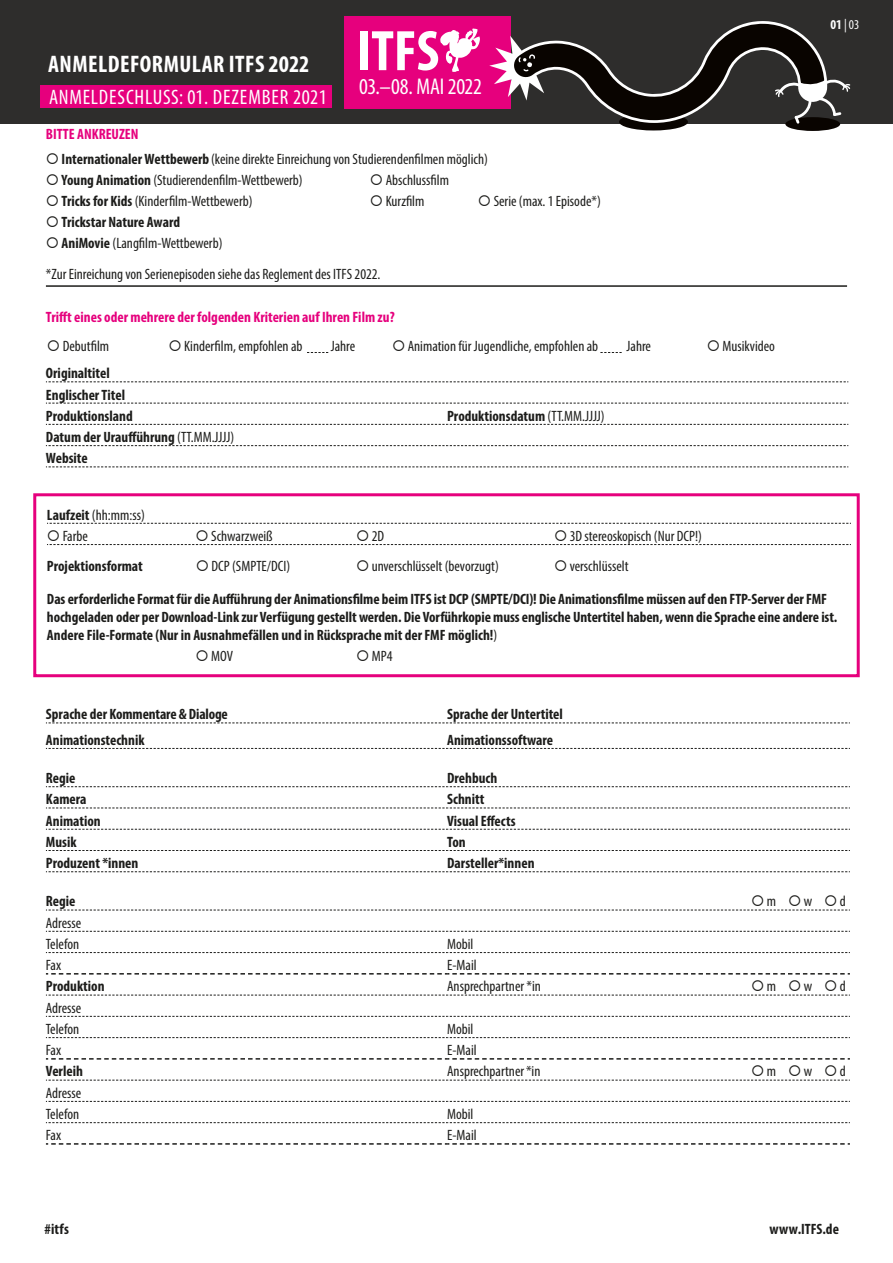
<style>
.page{position:relative;width:893px;height:1263px;background:#fff}
.page>*{position:absolute;margin:0;border:0;box-sizing:border-box;transform-origin:0 0}
.t1{font:700 condensed 24px "Myriad Pro";letter-spacing:.02em;color:#fff}
.t2{font:condensed 22.8px "Myriad Pro";letter-spacing:-.015em;color:#fff}
.t3{font:condensed 21px "Myriad Pro";letter-spacing:.035em;color:#fff}
.t4{font:700 condensed 15px/21.3px "Myriad Pro";color:#1d1d1b}
.t5{font:condensed 15px/21.3px "Myriad Pro";color:#1d1d1b}
.t6{font:700 condensed 15px "Myriad Pro";color:#e6007d}
.t7{font:condensed 13.5px "Myriad Pro";color:#fff}
.s1{font-weight:700}
.s2{font-weight:400}
</style>
<div class="page">
<div style="left:0;top:0;width:893px;height:123px;background:#2e2d2c"></div>
<div style="left:40px;top:85px;width:292px;height:23px;background:#e6007d"></div>
<hr style="left:46px;top:285px;width:801px;height:2px;background:#1d1d1b">
<svg style="left:46px;top:424px;width:802px;height:1px"></svg>
<svg style="left:46px;top:381px;width:802px;height:1px"></svg>
<svg style="left:46px;top:445px;width:802px;height:1px"></svg>
<svg style="left:46px;top:403px;width:802px;height:1px"></svg>
<svg style="left:46px;top:466px;width:802px;height:1px"></svg>
<svg style="left:47px;top:523px;width:804px;height:1px"></svg>
<svg style="left:47px;top:544px;width:804px;height:1px"></svg>
<svg style="left:46px;top:748px;width:804px;height:1px"></svg>
<svg style="left:46px;top:722px;width:804px;height:1px"></svg>
<svg style="left:46px;top:786px;width:804px;height:1px"></svg>
<svg style="left:46px;top:807px;width:804px;height:1px"></svg>
<svg style="left:46px;top:829px;width:804px;height:1px"></svg>
<svg style="left:46px;top:850px;width:804px;height:1px"></svg>
<svg style="left:46px;top:871px;width:804px;height:1px"></svg>
<svg style="left:46px;top:910px;width:804px;height:1px"></svg>
<svg style="left:46px;top:931px;width:804px;height:1px"></svg>
<svg style="left:46px;top:952px;width:804px;height:1px"></svg>
<svg style="left:46px;top:995px;width:804px;height:1px"></svg>
<svg style="left:46px;top:1016px;width:804px;height:1px"></svg>
<svg style="left:46px;top:1037px;width:804px;height:1px"></svg>
<svg style="left:46px;top:1080px;width:804px;height:1px"></svg>
<svg style="left:46px;top:1101px;width:804px;height:1px"></svg>
<svg style="left:46px;top:1122px;width:804px;height:1px"></svg>
<svg style="left:46px;top:1058px;width:804px;height:1px"></svg>
<svg style="left:46px;top:1143px;width:804px;height:2px"></svg>
<svg style="left:46px;top:973px;width:804px;height:1px"></svg>
<div style="left:33px;top:493px;width:827px;height:184px;border:3px solid #e6007d"></div>
<div style="left:344px;top:16px;width:167px;height:92px;background:#e6007d"></div>
<div style="left:360px;top:31px;width:8px;height:39px;background:#fff"></div>
<svg style="left:372px;top:29px;width:108px;height:43px"></svg>
<div style="left:785px;top:117px;width:55px;height:14px;background:#090400;border-radius:50%"></div>
<div style="left:619px;top:113px;width:69px;height:17px;background:#090400;border-radius:50%"></div>
<svg style="left:489px;top:21px;width:362px;height:105px"></svg>
<svg style="left:600px;top:352px;width:22px;height:1px"></svg>
<svg style="left:307px;top:352px;width:21px;height:1px"></svg>
<h1 class="t1" style="left:48px;top:49px;width:263px">ANMELDEFORMULAR ITFS 2022</h1>
<h3 class="t3" style="left:49px;top:85px;width:279px">ANMELDESCHLUSS: 01. DEZEMBER 2021</h3>
<p class="t6" style="left:46px;top:124px;width:94px">BITTE ANKREUZEN</p>
<h2 class="t2" style="left:359px;top:72px;width:124px">03.–08. MAI 2022</h2>
<p class="t5" style="left:46px;top:148px;width:443px">○ <span class="s1">Internationaler Wettbewerb</span> (keine direkte Einreichung von Studierendenfilmen möglich)</p>
<p class="t5" style="left:46px;top:169px;width:258px">○ <span class="s1">Young Animation</span> (Studierendenfilm-Wettbewerb)</p>
<p class="t5" style="left:370px;top:169px;width:81px">○ Abschlussfilm</p>
<p class="t5" style="left:46px;top:190px;width:208px">○ <span class="s1">Tricks for Kids</span> (Kinderfilm-Wettbewerb)</p>
<p class="t5" style="left:370px;top:190px;width:56px">○ Kurzfilm</p>
<p class="t5" style="left:478px;top:190px;width:124px">○ Serie (max. 1 Episode*)</p>
<p class="t4" style="left:46px;top:211px;width:136px">○ Trickstar Nature Award</p>
<p class="t5" style="left:46px;top:227px;width:336px;line-height:30.8px">○ <span class="s1">AniMovie</span> (Langfilm-Wettbewerb)<br>*Zur Einreichung von Serienepisoden siehe das Reglement des ITFS 2022.</p>
<p class="t6" style="left:46px;top:308px;width:350px">Trifft eines oder mehrere der folgenden Kriterien auf Ihren Film zu?</p>
<p class="t5" style="left:47px;top:336px;width:64px">○ Debutfilm</p>
<p class="t5" style="left:168px;top:336px;width:135px">○ Kinderfilm, empfohlen ab</p>
<p class="t5" style="left:331px;top:336px;width:26px">Jahre</p>
<p class="t5" style="left:392px;top:336px;width:208px">○ Animation für Jugendliche, empfohlen ab</p>
<p class="t5" style="left:627px;top:336px;width:26px">Jahre</p>
<p class="t5" style="left:707px;top:336px;width:70px">○ Musikvideo</p>
<p class="t4" style="left:46px;top:362px;width:88px">Originaltitel<br>Englischer Titel<br>Produktionsland</p>
<p class="t4" style="left:46px;top:426px;width:190px">Datum der Uraufführung <span class="s2">(TT.MM.JJJJ)<br></span>Website</p>
<p class="t4" style="left:447px;top:405px;width:159px">Produktionsdatum <span class="s2">(TT.MM.JJJJ)</span></p>
<p class="t7" style="left:830px;top:16px;width:30px"><span class="s1">01</span> | 03</p>
<p class="t5" style="left:47px;top:504px;width:99px"><span class="s1">Laufzeit</span> (hh:mm:ss)</p>
<p class="t5" style="left:47px;top:525px;width:42px">○ Farbe</p>
<p class="t5" style="left:195px;top:525px;width:79px">○ Schwarzweiß</p>
<p class="t5" style="left:356px;top:525px;width:30px">○ 2D</p>
<p class="t5" style="left:554px;top:525px;width:149px">○ 3D stereoskopisch (Nur DCP!)</p>
<p class="t4" style="left:47px;top:555px;width:97px">Projektionsformat</p>
<p class="t5" style="left:196px;top:555px;width:96px">○ DCP (SMPTE/DCI)</p>
<p class="t5" style="left:356px;top:555px;width:144px">○ unverschlüsselt (bevorzugt)</p>
<p class="t4" style="left:47px;top:549px;width:782px;line-height:32.8px;text-indent:507px">○ <span class="s2">verschlüsselt<br></span>Das erforderliche Format für die Aufführung der Animationsfilme beim ITFS ist DCP (SMPTE/DCI)! Die Animationsfilme müssen auf den FTP-Server der FMF</p>
<p class="t4" style="left:47px;top:607px;width:792px;line-height:18.1px">hochgeladen oder per Download-Link zur Verfügung gestellt werden. Die Vorführkopie muss englische Untertitel haben, wenn die Sprache eine andere ist.<br>Andere File-Formate (Nur in Ausnahmefällen und in Rücksprache mit der FMF möglich!<span class="s2">)</span></p>
<p class="t5" style="left:195px;top:645px;width:39px">○ MOV</p>
<p class="t5" style="left:356px;top:645px;width:38px">○ MP4</p>
<p class="t4" style="left:46px;top:703px;width:183px">Sprache der Kommentare &amp; Dialoge</p>
<p class="t4" style="left:447px;top:703px;width:117px">Sprache der Untertitel</p>
<p class="t4" style="left:46px;top:729px;width:100px">Animationstechnik</p>
<p class="t4" style="left:447px;top:729px;width:108px">Animationssoftware</p>
<p class="t4" style="left:46px;top:767px;width:31px">Regie</p>
<p class="t4" style="left:447px;top:767px;width:52px">Drehbuch</p>
<p class="t4" style="left:46px;top:788px;width:42px">Kamera</p>
<p class="t4" style="left:447px;top:788px;width:39px">Schnitt</p>
<p class="t4" style="left:46px;top:810px;width:56px">Animation</p>
<p class="t4" style="left:447px;top:810px;width:70px">Visual Effects</p>
<p class="t4" style="left:46px;top:831px;width:32px">Musik</p>
<p class="t4" style="left:447px;top:831px;width:20px">Ton</p>
<p class="t4" style="left:46px;top:852px;width:94px">Produzent *innen</p>
<p class="t4" style="left:447px;top:852px;width:89px">Darsteller*innen</p>
<p class="t4" style="left:46px;top:890px;width:31px">Regie</p>
<p class="t5" style="left:751px;top:891px;width:96px">○m ○w ○d</p>
<p class="t5" style="left:46px;top:912px;width:37px">Adresse<br>Telefon</p>
<p class="t5" style="left:447px;top:933px;width:28px">Mobil</p>
<p class="t5" style="left:46px;top:954px;width:17px">Fax</p>
<p class="t5" style="left:447px;top:954px;width:31px">E-Mail</p>
<p class="t4" style="left:46px;top:975px;width:60px">Produktion</p>
<p class="t5" style="left:447px;top:976px;width:95px">Ansprechpartner *in</p>
<p class="t5" style="left:751px;top:976px;width:96px">○m ○w ○d</p>
<p class="t5" style="left:46px;top:997px;width:37px">Adresse<br>Telefon</p>
<p class="t5" style="left:447px;top:1018px;width:28px">Mobil</p>
<p class="t5" style="left:46px;top:1039px;width:17px">Fax</p>
<p class="t5" style="left:447px;top:1039px;width:31px">E-Mail</p>
<p class="t4" style="left:46px;top:1060px;width:39px">Verleih</p>
<p class="t5" style="left:447px;top:1061px;width:95px">Ansprechpartner*in</p>
<p class="t5" style="left:751px;top:1061px;width:96px">○m ○w ○d</p>
<p class="t5" style="left:46px;top:1082px;width:37px">Adresse<br>Telefon</p>
<p class="t5" style="left:447px;top:1103px;width:28px">Mobil</p>
<p class="t5" style="left:46px;top:1124px;width:17px">Fax</p>
<p class="t5" style="left:447px;top:1124px;width:31px">E-Mail</p>
<p class="t4" style="left:45px;top:1218px;width:26px">#itfs</p>
<p class="t4" style="left:770px;top:1218px;width:71px">www.ITFS.de</p>
</div>
